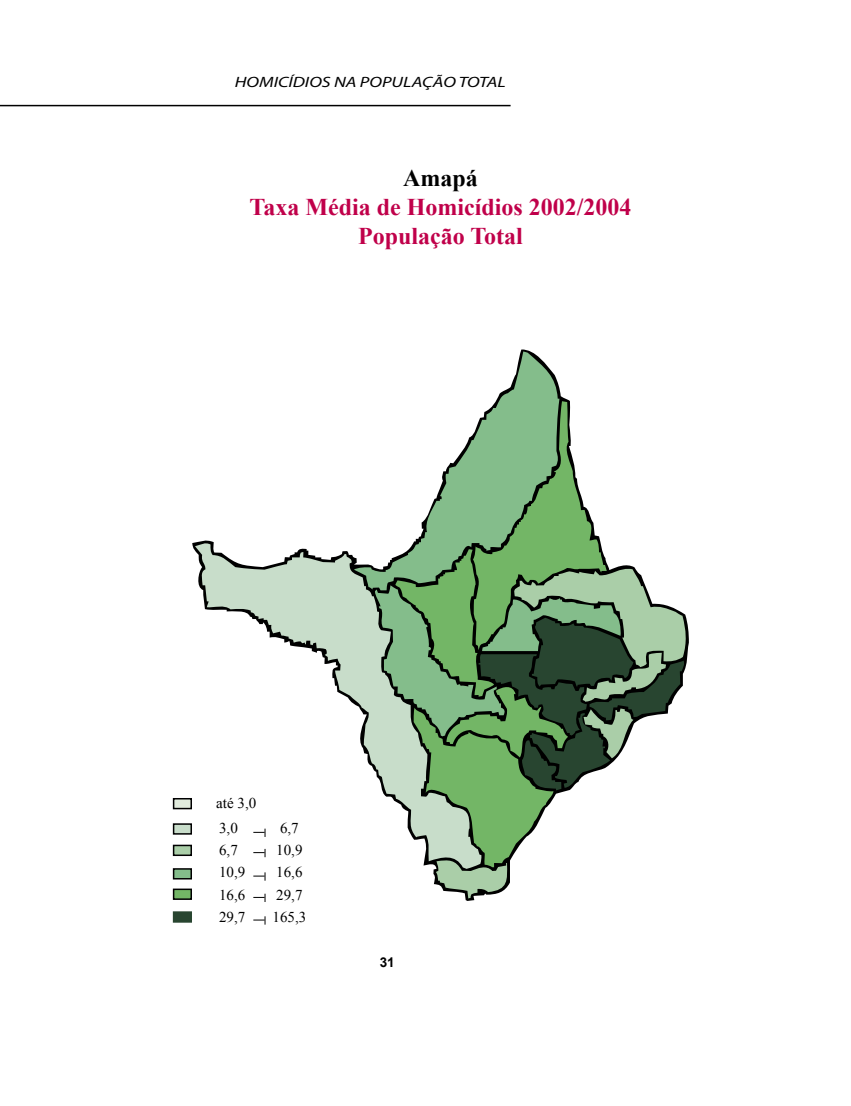
<style>
.page{position:relative;width:851px;height:1106px;background:#fff}
.page>*{position:absolute;margin:0;border:0;box-sizing:border-box;transform-origin:0 0}
.t1{font:700 24px/28.8px "Times New Roman";color:#c0004a;text-align:center}
.t2{font:700 24px "Times New Roman";color:#000}
.t3{font:15px/24.3px "Times New Roman";color:#000}
.t4{font:italic 15px "Myriad";color:#000;scale:1.25 1}
.t5{font:700 13.5px "Arial";color:#000}
</style>
<div class="page">
<hr style="left:0;top:105px;width:510px;height:1px;background:#000">
<svg style="left:195px;top:541px;width:180px;height:317px"></svg>
<svg style="left:375px;top:401px;width:312px;height:497px"></svg>
<svg style="left:354px;top:351px;width:205px;height:239px"></svg>
<svg style="left:253px;top:916px;width:12px;height:8px"></svg>
<svg style="left:253px;top:828px;width:12px;height:9px"></svg>
<svg style="left:253px;top:849px;width:12px;height:8px"></svg>
<svg style="left:253px;top:872px;width:12px;height:8px"></svg>
<svg style="left:253px;top:893px;width:12px;height:9px"></svg>
<div style="left:173px;top:798px;width:18px;height:10px;background:#e1ebdd"></div>
<div style="left:173px;top:798px;width:19px;height:11px;border:2px solid #000"></div>
<div style="left:173px;top:824px;width:18px;height:10px;background:#c8ddca"></div>
<div style="left:173px;top:823px;width:19px;height:11px;border:2px solid #000"></div>
<div style="left:173px;top:845px;width:18px;height:10px;background:#aacea8"></div>
<div style="left:173px;top:844px;width:19px;height:12px;border:2px solid #000"></div>
<div style="left:173px;top:869px;width:18px;height:9px;background:#84bd8b"></div>
<div style="left:173px;top:868px;width:19px;height:11px;border:2px solid #000"></div>
<div style="left:173px;top:889px;width:18px;height:10px;background:#73b666"></div>
<div style="left:173px;top:888px;width:19px;height:12px;border:2px solid #000"></div>
<div style="left:173px;top:912px;width:18px;height:10px;background:#284530"></div>
<div style="left:173px;top:911px;width:19px;height:11px;border:2px solid #284530"></div>
<p class="t4" style="left:235px;top:75px;width:218px">HOMICÍDIOS NA POPULAÇÃO TOTAL</p>
<p class="t2" style="left:403px;top:164px;width:76px">Amapá</p>
<p class="t1" style="left:249px;top:192px;width:383px">Taxa Média de Homicídios 2002/2004<br>População Total</p>
<p class="t3" style="left:216px;top:791px;width:41px">até 3,0<br>3,0</p>
<p class="t3" style="left:280px;top:815px;width:20px">6,7</p>
<p class="t3" style="left:219px;top:837px;width:20px">6,7</p>
<p class="t3" style="left:276px;top:837px;width:28px">10,9</p>
<p class="t3" style="left:219px;top:860px;width:28px">10,9</p>
<p class="t3" style="left:276px;top:860px;width:28px">16,6</p>
<p class="t3" style="left:219px;top:882px;width:28px">16,6</p>
<p class="t3" style="left:276px;top:882px;width:28px">29,7</p>
<p class="t3" style="left:219px;top:905px;width:28px">29,7</p>
<p class="t3" style="left:272px;top:905px;width:35px">165,3</p>
<p class="t5" style="left:379px;top:954px;width:17px">31</p>
</div>
